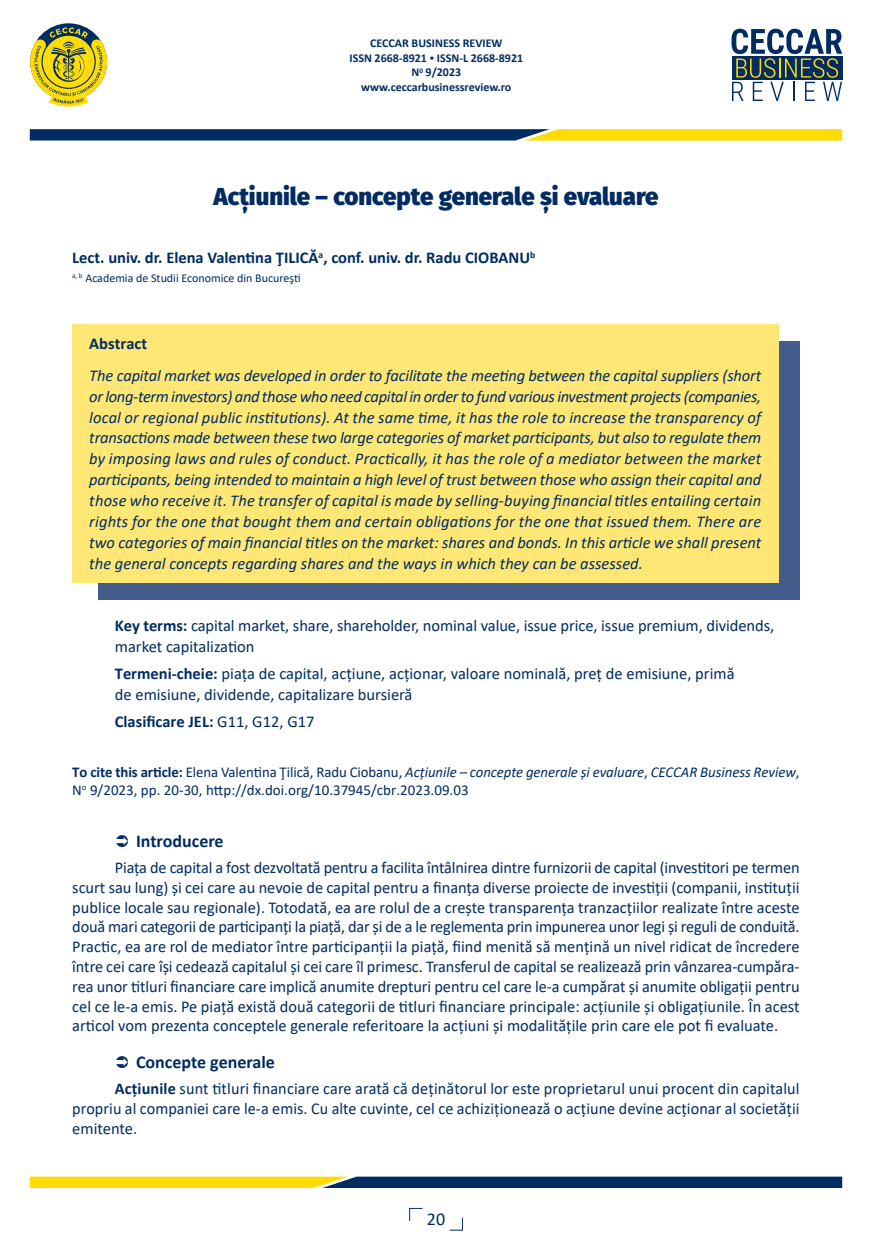
<style>
.page{position:relative;width:872px;height:1255px;background:#fff}
.page>*{position:absolute;margin:0;border:0;box-sizing:border-box;transform-origin:0 0}
.t1{font:900 24px "Fira Sans";color:#002c62}
.t2{font:700 18px "Calibri";color:#002c62}
.t3{font:18px "Calibri";color:#002c62}
.t4{font:16.5px/19.8px "Calibri";color:#002c62}
.t5{font:italic 16.5px/20.9px "Calibri";color:#002c62;text-align:justify}
.t6{font:700 16.5px "Calibri";color:#002c62}
.t7{font:15px/18px "Calibri";color:#002c62}
.t8{font:700 12px/14.4px "Calibri";color:#002c62;text-align:center}
.t9{font:12px "Calibri";color:#002c62}
.s1{font-size:9px}
.s2{font-weight:700}
.s3{font-weight:400}
.s4{font-style:italic}
</style>
<div class="page">
<svg style="left:409px;top:1207px;width:13px;height:13px"></svg>
<svg style="left:30px;top:27px;width:77px;height:80px"></svg>
<svg style="left:731px;top:29px;width:111px;height:72px"></svg>
<svg style="left:30px;top:129px;width:812px;height:11px;background:#637144"></svg>
<svg style="left:30px;top:1176px;width:812px;height:11px;background:#6a774c"></svg>
<svg style="left:449px;top:1217px;width:14px;height:13px"></svg>
<div style="left:98px;top:341px;width:701px;height:258px;background:#425c8b"></div>
<div style="left:72px;top:325px;width:706px;height:258px;background:#ffe775"></div>
<p class="t8" style="left:349px;top:36px;width:175px">CECCAR BUSINESS REVIEW<br>ISSN 2668-8921 <span class="s1">•</span> ISSN-L 2668-8921<br>N<sup>0</sup> 9/2023 www.ceccarbusinessreview.ro</p>
<h1 class="t1" style="left:213px;top:175px;width:446px">Acțiunile – concepte generale și evaluare</h1>
<p class="t6" style="left:72px;top:246px;width:464px">Lect. univ. dr. Elena Valentina ŢILICĂ<sup>a</sup>, conf. univ. dr. Radu CIOBANU<sup>b</sup></p>
<p class="t9" style="left:72px;top:270px;width:230px"><sup>a,</sup> <sup>b</sup> Academia de Studii Economice din Bucureşti</p>
<p class="t6" style="left:89px;top:332px;width:59px">Abstract</p>
<p class="t5" style="left:89px;top:364px;width:673px">The capital market was developed in order to facilitate the meeting between the capital suppliers (short or long-term investors) and those who need capital in order to fund various investment projects (companies, local or regional public institutions). At the same time, it has the role to increase the transparency of transactions made between these two large categories of market participants, but also to regulate them by imposing laws and rules of conduct. Practically, it has the role of a mediator between the market participants, being intended to maintain a high level of trust between those who assign their capital and those who receive it. The transfer of capital is made by selling-buying financial titles entailing certain rights for the one that bought them and certain obligations for the one that issued them. There are two categories of main financial titles on the market: shares and bonds. In this article we shall present the general concepts regarding shares and the ways in which they can be assessed.</p>
<p class="t4" style="left:115px;top:615px;width:661px;line-height:20.9px"><span class="s2">Key terms:</span> capital market, share, shareholder, nominal value, issue price, issue premium, dividends, market capitalization</p>
<p class="t4" style="left:115px;top:663px;width:621px;line-height:20.9px"><span class="s2">Termeni-cheie:</span> piața de capital, acțiune, acţionar, valoare nominală, preţ de emisiune, primă de emisiune, dividende, capitalizare bursieră</p>
<p class="t6" style="left:115px;top:710px;width:201px">Clasificare JEL: <span class="s3">G11, G12, G17</span></p>
<p class="t7" style="left:72px;top:762px;width:729px"><span class="s2">To cite this article:</span> Elena Valentina Ţilică, Radu Ciobanu, <span class="s4">Acțiunile – concepte generale și evaluare</span>, <span class="s4">CECCAR Business Review</span>,<br>N<sup>o</sup> 9/2023, pp. 20-30, http://dx.doi.org/10.37945/cbr.2023.09.03</p>
<p class="t2" style="left:136px;top:828px;width:89px">Introducere</p>
<p class="t4" style="left:72px;top:857px;width:729px;text-align:justify;text-indent:43px">Piața de capital a fost dezvoltată pentru a facilita întâlnirea dintre furnizorii de capital (investitori pe termen scurt sau lung) și cei care au nevoie de capital pentru a finanța diverse proiecte de investiții (companii, instituții publice locale sau regionale). Totodată, ea are rolul de a crește transparența tranzacțiilor realizate între aceste două mari categorii de participanți la piață, dar şi de a le reglementa prin impunerea unor legi şi reguli de conduită.<br>Practic, ea are rol de mediator între participanții la piață, fiind menită să mențină un nivel ridicat de încredere între cei care îşi cedează capitalul şi cei care îl primesc. Transferul de capital se realizează prin vânzarea-cumpăra&shy;rea unor titluri financiare care implică anumite drepturi pentru cel care le-a cumpărat şi anumite obligații pentru cel ce le-a emis. Pe piață există două categorii de titluri financiare principale: acțiunile şi obligațiunile. În acest articol vom prezenta conceptele generale referitoare la acțiuni şi modalitățile prin care ele pot fi evaluate.</p>
<p class="t2" style="left:136px;top:1049px;width:140px">Concepte generale</p>
<p class="t4" style="left:72px;top:1078px;width:729px;text-align:justify;text-indent:43px"><span class="s2">Acţiunile</span> sunt titluri financiare care arată că deţinătorul lor este proprietarul unui procent din capitalul propriu al companiei care le-a emis. Cu alte cuvinte, cel ce achiziţionează o acţiune devine acţionar al societății emitente.</p>
<p class="t3" style="left:427px;top:1206px;width:20px">20</p>
</div>
